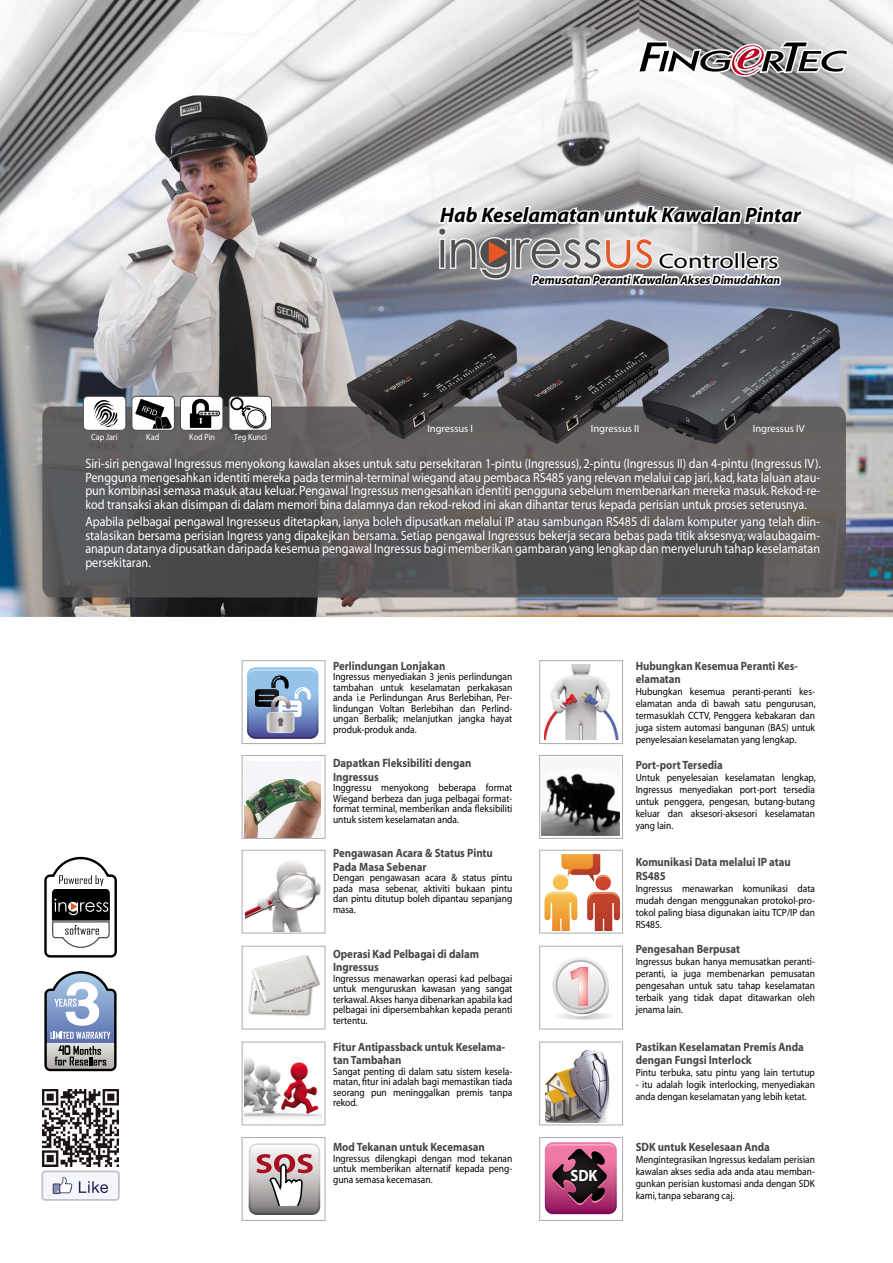
<style>
.page{position:relative;width:893px;height:1263px;background:#fff}
.page>*{position:absolute;margin:0;border:0;box-sizing:border-box;transform-origin:0 0}
.t1{font:italic 700 21px "Myriad";color:#000}
.t2{font:21px "Myriad";color:#000;scale:1.25 1}
.t3{font:700 16.35px "Myriad";color:#fff;scale:.9 1}
.t4{font:13.5px/13.5px "Myriad";color:#fff;text-align:justify;scale:.9 1}
.t5{font:700 12px/13.5px "Myriad";color:#464646;scale:.9 1}
.t6{font:italic 700 12px "Myriad";color:#000}
.t7{font:10.5px/10.5px "Myriad";color:#000;text-align:justify;scale:.9 1}
.t8{font:10.5px "Myriad";color:#fff}
.t9{font:9px "Myriad";color:#fff;scale:.9 1}
.t10{font:700 6.9px "Myriad";color:#000;scale:1.07 1}
</style>
<div class="page">
<img style="left:0;top:0;width:893px;height:617px">
<svg style="left:636px;top:40px;width:214px;height:38px"></svg>
<img style="left:42px;top:1090px;width:77px;height:76px">
<svg style="left:41px;top:1170px;width:79px;height:31px"></svg>
<svg style="left:44px;top:857px;width:73px;height:101px"></svg>
<svg style="left:44px;top:971px;width:73px;height:100px"></svg>
<div style="left:83px;top:396px;width:43px;height:34px;background:#fff;border-radius:4px"></div>
<div style="left:83px;top:396px;width:43px;height:35px;border:1px solid #464646;border-radius:4px"></div>
<div style="left:180px;top:396px;width:43px;height:34px;background:#fff;border-radius:4px"></div>
<div style="left:180px;top:396px;width:43px;height:35px;border:1px solid #464646;border-radius:4px"></div>
<div style="left:229px;top:396px;width:42px;height:34px;background:#fff;border-radius:4px"></div>
<div style="left:229px;top:396px;width:43px;height:35px;border:1px solid #464646;border-radius:4px"></div>
<div style="left:132px;top:396px;width:42px;height:34px;background:#fff;border-radius:4px"></div>
<div style="left:132px;top:396px;width:43px;height:35px;border:1px solid #464646;border-radius:4px"></div>
<svg style="left:135px;top:399px;width:37px;height:30px"></svg>
<svg style="left:93px;top:397px;width:25px;height:31px"></svg>
<svg style="left:190px;top:399px;width:21px;height:29px"></svg>
<div style="left:199px;top:411px;width:20px;height:5px;background:#fff;border-radius:2px"></div>
<div style="left:198px;top:411px;width:22px;height:5px;border:1px solid #000;border-radius:2px"></div>
<svg style="left:230px;top:397px;width:39px;height:34px"></svg>
<svg style="left:241px;top:660px;width:382px;height:561px"></svg>
<img style="left:545px;top:1050px;width:72px;height:72px">
<svg style="left:249px;top:1143px;width:71px;height:72px"></svg>
<img style="left:244px;top:1046px;width:77px;height:77px">
<img style="left:544px;top:665px;width:75px;height:75px">
<img style="left:246px;top:855px;width:76px;height:76px">
<img style="left:543px;top:854px;width:77px;height:77px">
<img style="left:542px;top:758px;width:77px;height:77px">
<img style="left:244px;top:762px;width:77px;height:76px">
<svg style="left:247px;top:667px;width:71px;height:72px"></svg>
<svg style="left:545px;top:1142px;width:72px;height:72px"></svg>
<svg style="left:547px;top:1144px;width:68px;height:68px;background:#883b5d"></svg>
<svg style="left:552px;top:957px;width:57px;height:57px"></svg>
<img style="left:247px;top:954px;width:73px;height:62px">
<svg style="left:250px;top:1145px;width:68px;height:68px"></svg>
<svg style="left:249px;top:669px;width:68px;height:68px;background:#879dbe"></svg>
<svg style="left:435px;top:199px;width:370px;height:137px"></svg>
<p class="t10" style="left:200px;top:411px;width:19px">*****</p>
<p class="t9" style="left:91px;top:433px;width:31px">Cap Jari</p>
<p class="t9" style="left:146px;top:432px;width:16px">Kad</p>
<p class="t9" style="left:189px;top:432px;width:30px">Kod Pin</p>
<p class="t9" style="left:234px;top:432px;width:38px">Teg Kunci</p>
<h1 class="t1" style="left:440px;top:204px;width:362px">Hab Keselamatan untuk Kawalan Pintar</h1>
<h1 class="t2" style="left:659px;top:251px;width:97px">Controllers</h1>
<p class="t6" style="left:532px;top:274px;width:250px">Pemusatan Peranti Kawalan Akses Dimudahkan</p>
<p class="t8" style="left:427px;top:423px;width:47px">Ingressus I</p>
<p class="t8" style="left:591px;top:423px;width:50px">Ingressus II</p>
<p class="t8" style="left:753px;top:423px;width:53px">Ingressus IV</p>
<p class="t4" style="left:85px;top:457px;width:819px">Siri-siri pengawal Ingressus menyokong kawalan akses untuk satu persekitaran 1-pintu (Ingressus), 2-pintu (Ingressus II) dan 4-pintu (Ingressus IV).<br>Pengguna mengesahkan identiti mereka pada terminal-terminal wiegand atau pembaca RS485 yang relevan melalui cap jari, kad, kata laluan atau&shy;pun kombinasi semasa masuk atau keluar. Pengawal Ingressus mengesahkan identiti pengguna sebelum membenarkan mereka masuk. Rekod-re&shy;kod transaksi akan disimpan di dalam memori bina dalamnya dan rekod-rekod ini akan dihantar terus kepada perisian untuk proses seterusnya.</p>
<p class="t4" style="left:85px;top:516px;width:818px">Apabila pelbagai pengawal Ingresseus ditetapkan, ianya boleh dipusatkan melalui IP atau sambungan RS485 di dalam komputer yang telah diin&shy;stalasikan bersama perisian Ingress yang dipakejkan bersama. Setiap pengawal Ingressus bekerja secara bebas pada titik aksesnya; walaubagaim&shy;anapun datanya dipusatkan daripada kesemua pengawal Ingressus bagi memberikan gambaran yang lengkap dan menyeluruh tahap keselamatan persekitaran.</p>
<p class="t5" style="left:333px;top:659px;width:126px">Perlindungan Lonjakan</p>
<p class="t7" style="left:333px;top:672px;width:201px">Ingressus menyediakan 3 jenis perlindungan tambahan untuk keselamatan perkakasan anda i.e Perlindungan Arus Berlebihan, Per&shy;lindungan Voltan Berlebihan dan Perlind&shy;ungan Berbalik; melanjutkan jangka hayat produk-produk anda.</p>
<p class="t5" style="left:333px;top:757px;width:155px">Dapatkan Fleksibiliti dengan<br>Ingressus</p>
<p class="t7" style="left:333px;top:783px;width:201px">Inggressu menyokong beberapa format Wiegand berbeza dan juga pelbagai format&shy;format terminal, memberikan anda fleksibiliti untuk sistem keselamatan anda.</p>
<p class="t5" style="left:333px;top:847px;width:179px">Pengawasan Acara &amp; Status Pintu<br>Pada Masa Sebenar</p>
<p class="t7" style="left:333px;top:873px;width:201px">Dengan pengawasan acara &amp; status pintu pada masa sebenar, aktiviti bukaan pintu dan pintu ditutup boleh dipantau sepanjang masa.</p>
<p class="t5" style="left:333px;top:947px;width:164px">Operasi Kad Pelbagai di dalam<br>Ingressus</p>
<p class="t7" style="left:333px;top:973px;width:201px">Ingressus menawarkan operasi kad pelbagai untuk menguruskan kawasan yang sangat terkawal. Akses hanya dibenarkan apabila kad pelbagai ini dipersembahkan kepada peranti tertentu.</p>
<p class="t5" style="left:333px;top:1040px;width:193px">Fitur Antipassback untuk Keselama&shy;tan Tambahan</p>
<p class="t7" style="left:333px;top:1066px;width:201px">Sangat penting di dalam satu sistem kesela&shy;matan, fitur ini adalah bagi memastikan tiada seorang pun meninggalkan premis tanpa rekod.</p>
<p class="t5" style="left:333px;top:1141px;width:170px">Mod Tekanan untuk Kecemasan</p>
<p class="t7" style="left:333px;top:1153px;width:201px">Ingressus dilengkapi dengan mod tekanan untuk memberikan alternatif kepada peng&shy;guna semasa kecemasan.</p>
<h2 class="t3" style="left:571px;top:1167px;width:31px">SDK</h2>
<p class="t5" style="left:636px;top:659px;width:182px">Hubungkan Kesemua Peranti Kes&shy;elamatan</p>
<p class="t7" style="left:636px;top:686px;width:201px;line-height:12px">Hubungkan kesemua peranti-peranti kes&shy;elamatan anda di bawah satu pengurusan, termasuklah CCTV, Penggera kebakaran dan juga sistem automasi bangunan (BAS) untuk penyelesaian keselamatan yang lengkap.</p>
<p class="t5" style="left:636px;top:758px;width:98px">Port-port Tersedia</p>
<p class="t7" style="left:636px;top:771px;width:201px;line-height:12px">Untuk penyelesaian keselamatan lengkap, Ingressus menyediakan port-port tersedia untuk penggera, pengesan, butang-butang keluar dan aksesori-aksesori keselamatan yang lain.</p>
<p class="t5" style="left:636px;top:856px;width:174px">Komunikasi Data melalui IP atau<br>RS485</p>
<p class="t7" style="left:636px;top:882px;width:201px;line-height:12px">Ingressus menawarkan komunikasi data mudah dengan menggunakan protokol-pro&shy;tokol paling biasa digunakan iaitu TCP/IP dan RS485.</p>
<p class="t5" style="left:636px;top:943px;width:118px">Pengesahan Berpusat</p>
<p class="t7" style="left:636px;top:956px;width:201px;line-height:12px">Ingressus bukan hanya memusatkan peranti&shy;peranti, ia juga membenarkan pemusatan pengesahan untuk satu tahap keselamatan terbaik yang tidak dapat ditawarkan oleh jenama lain.</p>
<p class="t5" style="left:636px;top:1040px;width:189px">Pastikan Keselamatan Premis Anda dengan Fungsi Interlock</p>
<p class="t7" style="left:636px;top:1068px;width:201px">Pintu terbuka, satu pintu yang lain tertutup</p>
<p class="t7" style="left:636px;top:1079px;width:201px;line-height:12px">- itu adalah logik interlocking, menyediakan anda dengan keselamatan yang lebih ketat.</p>
<p class="t5" style="left:636px;top:1141px;width:151px">SDK untuk Keselesaan Anda</p>
<p class="t7" style="left:636px;top:1154px;width:201px;line-height:12px">Mengintegrasikan Ingressus kedalam perisian kawalan akses sedia ada anda atau memban&shy;gunkan perisian kustomasi anda dengan SDK kami, tanpa sebarang caj.</p>
</div>
